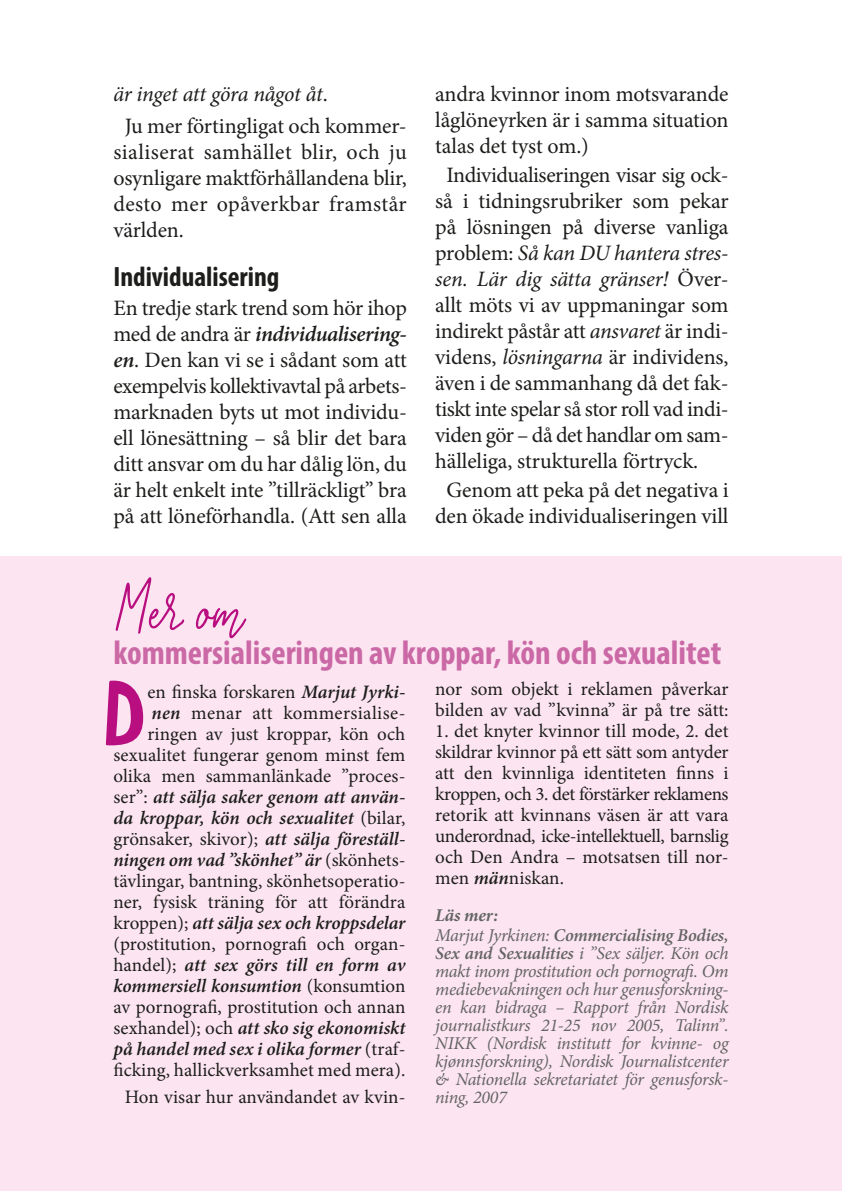
<style>
.page{position:relative;width:842px;height:1191px;background:#fff}
.page>*{position:absolute;margin:0;border:0;box-sizing:border-box;transform-origin:0 0}
.t1{font:80px "DK Hobgoblin";color:#b80e80;scale:1.1 1}
.t2{font:60px "Hey Alice Mono";color:#b80e80}
.t3{font:700 condensed 34px "Myriad Pro";color:#cb69a6}
.t4{font:700 condensed 28px "Myriad Pro";color:#1d1d1b}
.t5{font:22px/26px "Minion Pro";letter-spacing:-.005em;color:#1d1d1b;text-align:justify}
.t6{font:19px/21px "Minion Pro";color:#1d1d1b;text-align:right}
.t7{font:italic 18px/18px "Minion Pro";letter-spacing:-.02em;color:#646463;text-align:justify}
.t8{font:italic 600 18px/20.8px "Minion Pro";letter-spacing:-.015em;color:#646463}
.s1{font-style:italic}
.s2{font-weight:600;font-style:italic}
.s3{font-weight:700}
.s4{font-weight:400}
.s5{font-weight:600}
</style>
<div class="page">
<div style="left:0;top:557px;width:842px;height:634px;background:#fce5f1"></div>
<p class="t5" style="left:125px;top:78px;width:284px;line-height:31.6px;text-indent:-11px"><span class="s1">är inget att göra något åt</span>.<br>Ju mer förtingligat och kommer-</p>
<p class="t5" style="left:113px;top:139px;width:295px">sialiserat samhället blir, och ju osynligare maktförhållandena blir, desto mer opåverkbar framstår världen.</p>
<h3 class="t4" style="left:113px;top:259px;width:167px">Individualisering</h3>
<p class="t5" style="left:113px;top:295px;width:295px">En tredje stark trend som hör ihop med de andra är <span class="s2">individualisering&shy;en</span>. Den kan vi se i sådant som att exempelvis kollektivavtal på arbets&shy;marknaden byts ut mot individu&shy;ell lönesättning – så blir det bara ditt ansvar om du har dålig lön, du är helt enkelt inte ”tillräckligt” bra på att löneförhandla. (Att sen alla</p>
<p class="t5" style="left:435px;top:81px;width:295px">andra kvinnor inom motsvarande låglöneyrken är i samma situation talas det tyst om.)</p>
<p class="t5" style="left:435px;top:162px;width:295px;text-indent:11px">Individualiseringen visar sig ock&shy;så i tidningsrubriker som pekar på lösningen på diverse vanliga problem: <span class="s1">Så kan DU hantera stres&shy;sen. Lär dig sätta gränser!</span> Över&shy;allt möts vi av uppmaningar som indirekt påstår att <span class="s1">ansvaret</span> är indi&shy;videns, <span class="s1">lösningarna</span> är individens, även i de sammanhang då det fak&shy;tiskt inte spelar så stor roll vad indi&shy;viden gör – då det handlar om sam&shy;hälleliga, strukturella förtryck.</p>
<p class="t5" style="left:435px;top:477px;width:295px;text-align:center">Genom att peka på det negativa i den ökade individualiseringen vill</p>
<h2 class="t2" style="left:113px;top:574px;width:128px">Mer om</h2>
<h3 class="t3" style="left:113px;top:631px;width:609px">kommersialiseringen av kroppar, kön och sexualitet</h3>
<p class="t6" style="left:113px;top:681px;width:294px">en finska forskaren <span class="s2">Marjut Jyrki-<br>nen</span> menar att kommersialise&shy;ringen av just kroppar, kön och sexualitet fungerar genom minst fem olika men sammanlänkade ”proces&shy;ser”: <span class="s2">att sälja saker genom att använ&shy;da kroppar, kön och sexualitet</span> (bilar, grönsaker, skivor); <span class="s2">att sälja föreställ&shy;ningen om vad ”skönhet” är</span> (skönhets&shy;tävlingar, bantning, skönhetsoperatio&shy;ner, fysisk träning för att förändra kroppen); <span class="s2">att sälja sex och kroppsdelar </span>(prostitution, pornografi och organ&shy;handel); <span class="s2">att sex görs till en form av kommersiell konsumtion</span> (konsumtion av pornografi, prostitution och annan sexhandel); och <span class="s2">att sko sig ekonomiskt på handel med sex i olika former</span> (traf&shy;ficking, hallickverksamhet med mera).</p>
<p class="t6" style="left:125px;top:1086px;width:282px">Hon visar hur användandet av kvin-</p>
<h1 class="t1" style="left:103px;top:656px;width:40px">D</h1>
<p class="t6" style="left:435px;top:678px;width:295px;text-align:left">nor som objekt i reklamen påverkar bilden av vad ”kvinna” är på tre sätt:</p>
<p class="t6" style="left:435px;top:720px;width:295px;text-align:justify">1. det knyter kvinnor till mode, 2. det skildrar kvinnor på ett sätt som antyder att den kvinnliga identiteten finns i kroppen, och 3. det förstärker reklamens retorik att kvinnans väsen är att vara underordnad, icke-intellektuell, barnslig och Den Andra – motsatsen till nor&shy;men <span class="s2">män</span>niskan.</p>
<p class="t8" style="left:435px;top:904px;width:295px"><span class="s3">Läs mer:<br></span><span class="s4">Marjut Jyrkinen:</span> Commercialising Bodies,</p>
<p class="t7" style="left:435px;top:944px;width:295px"><span class="s5">Sex and Sexualities</span> i ”Sex säljer. Kön och makt inom prostitution och pornografi. Om mediebevakningen och hur genusforskning&shy;en kan bidraga – Rapport från Nordisk journalistkurs 21-25 nov 2005, Talinn”.<br>NIKK (Nordisk institutt for kvinne- og kjønnsforskning), Nordisk Journalistcenter &amp; Nationella sekretariatet för genusforsk&shy;ning, 2007</p>
</div>
